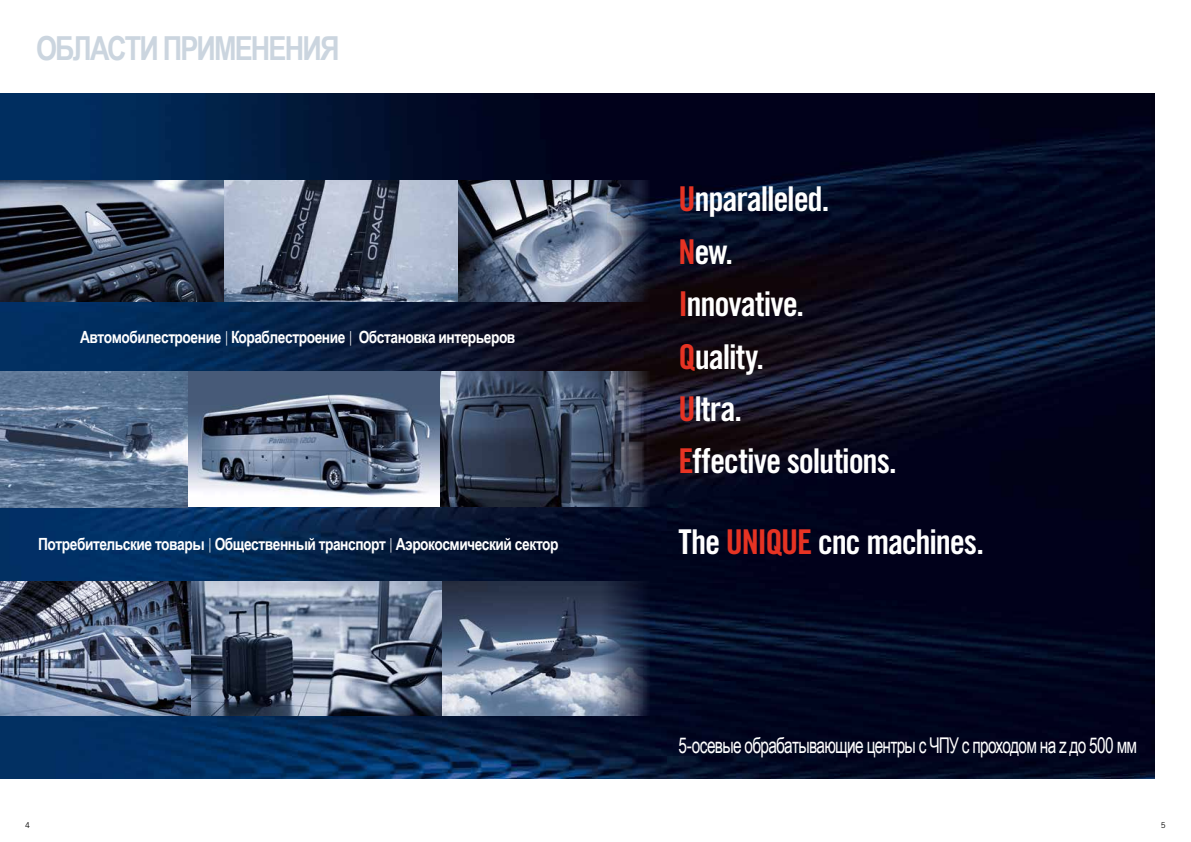
<style>
.page{position:relative;width:1191px;height:842px;background:#fff}
.page>*{position:absolute;margin:0;border:0;box-sizing:border-box;transform-origin:0 0}
.t1{font:34.2px/52.4px "Trade Gothic LT Std Bd Cn 20";letter-spacing:-.035em;color:#fff}
.t2{font:700 33.1px "Arial Narrow";letter-spacing:-.055em;color:#cbd5df}
.t3{font:21.7px "Arial Narrow";letter-spacing:-.04em;color:#fff;scale:.87 1}
.t4{font:700 16.8px "Arial Narrow";letter-spacing:-.03em;color:#fff}
.t5{font:8px "Trade Gothic LT Std";color:#000}
.s1{font-family:"Trade Gothic LT Std Cn 18 Obl";font-weight:400;font-size:13px}
.s2{color:#e63323}
</style>
<div class="page">
<img style="left:0;top:94px;width:1154px;height:685px">
<img style="left:0;top:180px;width:649px;height:122px">
<img style="left:0;top:371px;width:649px;height:136px">
<img style="left:0;top:581px;width:649px;height:135px">
<h2 class="t2" style="left:36px;top:23px;width:305px">ОБЛАСТИ ПРИМЕНЕНИЯ</h2>
<p class="t4" style="left:80px;top:324px;width:437px">Автомобилестроение <span class="s1">|</span> Кораблестроение <span class="s1">|</span> Обстановка интерьеров</p>
<p class="t4" style="left:38px;top:531px;width:522px">Потребительские товары <span class="s1">|</span> Общественный транспорт <span class="s1">|</span> Аэрокосмический сектор</p>
<h1 class="t1" style="left:678px;top:172px;width:220px"><span class="s2">U</span>nparalleled.<br><span class="s2">N</span>ew.<br><span class="s2">I</span>nnovative.<br><span class="s2">Q</span>uality.<br><span class="s2">U</span>ltra.<br><span class="s2">E</span>ffective solutions.</h1>
<h1 class="t1" style="left:678px;top:515px;width:307px">The <span class="s2">UNIQUE</span> cnc machines.</h1>
<p class="t3" style="left:678px;top:729px;width:529px">5-осевые обрабатывающие центры с ЧПУ с проходом на z до 500 мм</p>
<p class="t5" style="left:25px;top:820px;width:6px">4</p>
<p class="t5" style="left:1160px;top:820px;width:6px">5</p>
</div>
